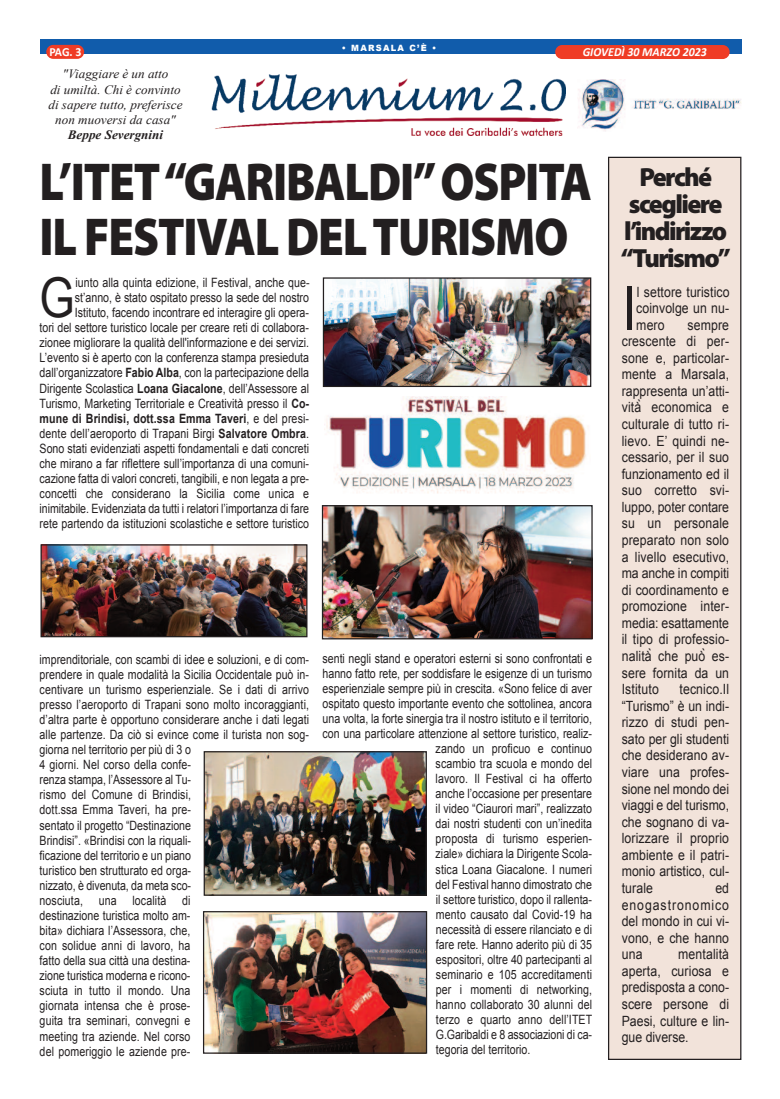
<style>
.page{position:relative;width:780px;height:1099px;background:#fff}
.page>*{position:absolute;margin:0;border:0;box-sizing:border-box;transform-origin:0 0}
.t1{font:60.25px "Arial";color:#231f20;scale:.87 1}
.t2{font:54.88px "Arial";color:#231f20;scale:.83 1}
.t3{font:900 53.62px/55px "Myriad Pro";letter-spacing:-.025em;color:#231f20;scale:.87 1}
.t4{font:900 26.25px/27px "Myriad Pro";letter-spacing:-.06em;color:#231f20;text-align:center}
.t5{font:14.12px/16.5px "Arial";letter-spacing:.01em;color:#231f20;text-align:justify;scale:.87 1}
.t6{font:12.88px/15px "Arial";color:#231f20;text-align:right;scale:.83 1}
.t7{font:italic 12.75px/15.2px "Times New Roman";color:#231f20;text-align:center}
.t8{font:italic 700 12.75px "Times New Roman";color:#231f20}
.t9{font:italic 700 12.38px "Calibri";color:#fff;scale:.96 1}
.t10{font:700 12.38px "Calibri";color:#fff;scale:.96 1}
.t11{font:900 8.62px "Arial";letter-spacing:.15em;color:#fff;scale:.96 1}
.s1{font-weight:700}
</style>
<div class="page">
<div style="left:40px;top:40px;width:701px;height:14px;background:#115cab"></div>
<div style="left:46px;top:45px;width:38px;height:14px;background:#ef3c25;border-radius:7px"></div>
<div style="left:555px;top:45px;width:174px;height:14px;background:#ef3c25;border-radius:7px"></div>
<div style="left:608px;top:157px;width:132px;height:902px;background:#f2e3da"></div>
<div style="left:608px;top:157px;width:133px;height:902px;border:1px solid #231f20"></div>
<img style="left:324px;top:396px;width:264px;height:97px">
<img style="left:206px;top:753px;width:219px;height:140px">
<div style="left:204px;top:751px;width:223px;height:144px;border:1px solid #231f20"></div>
<img style="left:324px;top:507px;width:266px;height:130px">
<div style="left:322px;top:505px;width:270px;height:134px;border:1px solid #231f20"></div>
<img style="left:578px;top:79px;width:163px;height:52px">
<img style="left:211px;top:74px;width:355px;height:61px">
<img style="left:205px;top:913px;width:220px;height:138px">
<div style="left:203px;top:911px;width:224px;height:142px;border:1px solid #231f20"></div>
<img style="left:325px;top:279px;width:264px;height:106px">
<div style="left:323px;top:277px;width:268px;height:110px;border:1px solid #231f20"></div>
<img style="left:42px;top:546px;width:263px;height:89px">
<div style="left:40px;top:544px;width:267px;height:93px;border:1px solid #231f20"></div>
<p class="t11" style="left:342px;top:41px;width:100px">• MARSALA C’È •</p>
<p class="t10" style="left:49px;top:47px;width:35px">PAG. 3</p>
<p class="t9" style="left:582px;top:46px;width:131px">GIOVEDÌ 30 MARZO 2023</p>
<p class="t7" style="left:48px;top:66px;width:136px">"Viaggiare è un atto<br>di umiltà. Chi è convinto di sapere tutto, preferisce non muoversi da casa"</p>
<p class="t8" style="left:68px;top:128px;width:97px">Beppe Severgnini</p>
<h3 class="t3" style="left:40px;top:159px;width:636px">L’ITET“GARIBALDI”OSPITA<br>IL FESTIVAL DELTURISMO</h3>
<h2 class="t2" style="left:40px;top:267px;width:44px">G</h2>
<p class="t6" style="left:40px;top:275px;width:327px">iunto alla quinta edizione, il Festival, anche que&shy;st’anno, è stato ospitato presso la sede del nostro Istituto, facendo incontrare ed interagire gli opera-<br>tori del settore turistico locale per creare reti di collabora&shy;zionee migliorare la qualità dell'informazione e dei servizi.<br>L’evento si è aperto con la conferenza stampa presieduta dall’organizzatore <span class="s1">Fabio Alba</span>, con la partecipazione della Dirigente Scolastica <span class="s1">Loana Giacalone</span>, dell’Assessore al Turismo, Marketing Territoriale e Creatività presso il <span class="s1">Co&shy;mune di Brindisi, dott.ssa Emma Taveri</span>, e del presi&shy;dente dell’aeroporto di Trapani Birgi <span class="s1">Salvatore Ombra</span>.<br>Sono stati evidenziati aspetti fondamentali e dati concreti che mirano a far riflettere sull’importanza di una comuni&shy;cazione fatta di valori concreti, tangibili, e non legata a pre&shy;concetti che considerano la Sicilia come unica e inimitabile. Evidenziata da tutti i relatori l’importanza di fare rete partendo da istituzioni scolastiche e settore turistico</p>
<p class="t6" style="left:40px;top:651px;width:326px;text-align:left">imprenditoriale, con scambi di idee e soluzioni, e di com&shy;prendere in quale modalità la Sicilia Occidentale può in&shy;centivare un turismo esperienziale. Se i dati di arrivo presso l’aeroporto di Trapani sono molto incoraggianti, d’altra parte è opportuno considerare anche i dati legati alle partenze. Da ciò si evince come il turista non sog&shy;giorna nel territorio per più di 3 o<br>4 giorni. Nel corso della confe-<br>renza stampa, l’Assessore al Tu-<br>rismo del Comune di Brindisi,<br>dott.ssa Emma Taveri, ha pre-<br>sentato il progetto “Destinazione<br>Brindisi”. «Brindisi con la riquali-<br>ficazione del territorio e un piano<br>turistico ben strutturato ed orga-<br>nizzato, è divenuta, da meta sco-<br>nosciuta, una località di<br>destinazione turistica molto am-<br>bita» dichiara l’Assessora, che,<br>con solidue anni di lavoro, ha<br>fatto della sua città una destina-<br>zione turistica moderna e ricono-<br>sciuta in tutto il mondo. Una<br>giornata intensa che è prose-<br>guita tra seminari, convegni e<br>meeting tra aziende. Nel corso<br>del pomeriggio le aziende pre-</p>
<p class="t6" style="left:322px;top:650px;width:326px">senti negli stand e operatori esterni si sono confrontati e</p>
<p class="t6" style="left:322px;top:665px;width:326px">hanno fatto rete, per soddisfare le esigenze di un turismo</p>
<p class="t6" style="left:322px;top:680px;width:326px">esperienziale sempre più in crescita. «Sono felice di aver</p>
<p class="t6" style="left:322px;top:695px;width:326px">ospitato questo importante evento che sottolinea, ancora</p>
<p class="t6" style="left:322px;top:710px;width:326px">una volta, la forte sinergia tra il nostro istituto e il territorio,</p>
<p class="t6" style="left:322px;top:726px;width:326px">con una particolare attenzione al settore turistico, realiz-</p>
<p class="t6" style="left:435px;top:741px;width:190px">zando un proficuo e continuo</p>
<p class="t6" style="left:435px;top:756px;width:190px">scambio tra scuola e mondo del</p>
<p class="t6" style="left:435px;top:771px;width:190px">lavoro. Il Festival ci ha offerto</p>
<p class="t6" style="left:435px;top:786px;width:190px">anche l’occasione per presentare</p>
<p class="t6" style="left:435px;top:801px;width:190px">il video “Ciaurori mari”, realizzato</p>
<p class="t6" style="left:435px;top:816px;width:190px">dai nostri studenti con un’inedita</p>
<p class="t6" style="left:435px;top:831px;width:190px">proposta di turismo esperien-</p>
<p class="t6" style="left:435px;top:846px;width:190px">ziale» dichiara la Dirigente Scola-</p>
<p class="t6" style="left:435px;top:861px;width:190px">stica Loana Giacalone. I numeri</p>
<p class="t6" style="left:435px;top:876px;width:190px">del Festival hanno dimostrato che</p>
<p class="t6" style="left:436px;top:891px;width:190px">il settore turistico, dopo il rallenta-</p>
<p class="t6" style="left:436px;top:906px;width:190px">mento causato dal Covid-19 ha</p>
<p class="t6" style="left:436px;top:921px;width:190px">necessità di essere rilanciato e di</p>
<p class="t6" style="left:436px;top:936px;width:190px">fare rete. Hanno aderito più di 35</p>
<p class="t6" style="left:436px;top:951px;width:190px">espositori, oltre 40 partecipanti al</p>
<p class="t6" style="left:436px;top:967px;width:190px">seminario e 105 accreditamenti</p>
<p class="t6" style="left:436px;top:982px;width:190px">per i momenti di networking,</p>
<p class="t6" style="left:436px;top:997px;width:190px">hanno collaborato 30 alunni del</p>
<p class="t6" style="left:436px;top:1012px;width:190px">terzo e quarto anno dell’ITET</p>
<p class="t6" style="left:436px;top:1027px;width:190px">G.Garibaldi e 8 associazioni di ca-</p>
<p class="t6" style="left:436px;top:1042px;width:115px">tegoria del territorio.</p>
<h3 class="t4" style="left:621px;top:166px;width:111px">Perché scegliere l’indirizzo “Turismo”</h3>
<h1 class="t1" style="left:621px;top:275px;width:18px">I</h1>
<p class="t5" style="left:636px;top:283px;width:109px">l settore turistico coinvolge un nu&shy;mero</p>
<p class="t5" style="left:621px;top:316px;width:125px;text-indent:66px">sempre crescente di per&shy;sone e, particolar&shy;mente a Marsala, rappresenta un’atti&shy;vità̀ economica e culturale di tutto ri&shy;lievo. E’ quindi ne&shy;cessario, per il suo funzionamento ed il suo corretto svi&shy;luppo, poter contare su un personale preparato non solo a livello esecutivo, ma anche in compiti di coordinamento e promozione inter&shy;media: esattamente il tipo di professio&shy;nalità̀ che può̀ es&shy;sere fornita da un Istituto</p>
<p class="t5" style="left:621px;top:681px;width:125px;text-indent:58px">tecnico.Il “Turismo” è un indi&shy;rizzo di studi pen&shy;sato per gli studenti che desiderano av&shy;viare una profes&shy;sione nel mondo dei viaggi e del turismo, che sognano di va&shy;lorizzare il proprio ambiente e il patri&shy;monio artistico, cul&shy;turale</p>
<p class="t5" style="left:621px;top:879px;width:125px;text-indent:94px">ed enogastronomico del mondo in cui vi&shy;vono, e che hanno una</p>
<p class="t5" style="left:621px;top:946px;width:125px;text-indent:56px">mentalità aperta, curiosa e predisposta a cono&shy;scere persone di Paesi, culture e lin&shy;gue diverse.</p>
</div>
